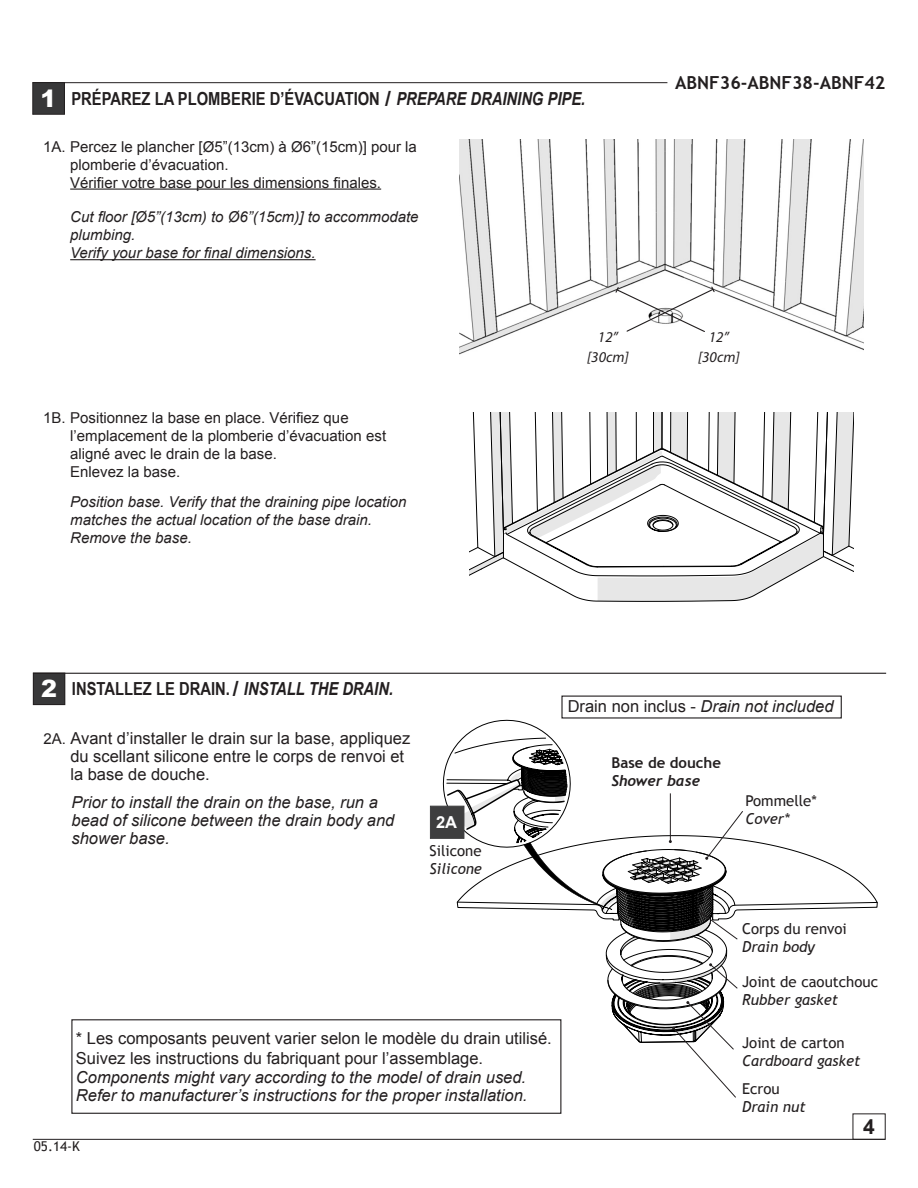
<style>
.page{position:relative;width:918px;height:1188px;background:#fff}
.page>*{position:absolute;margin:0;border:0;box-sizing:border-box;transform-origin:0 0}
.t1{font:900 23.85px "Arial";color:#fff}
.t2{font:700 21px "Arial";color:#231f20}
.t3{font:700 18px "Arial Narrow";color:#231f20}
.t4{font:italic 700 18px "Arial Narrow";color:#231f20}
.t5{font:700 18px "Trebuchet MS";color:#231f20}
.Body_Text{font:italic 16.5px/18px "Arial";color:#231f20}
.Instructions_Body_Te{font:16.5px/18px "Arial";color:#231f20}
.t6{font:700 16.5px "Arial";color:#fff}
.Instructions_Body_Te-2{font:15px/18px "Arial";color:#231f20}
.Instructions_Body_Te-3{font:italic 15px/18px "Arial";color:#231f20}
.t7{font:15px "Trebuchet MS";color:#231f20}
.t8{font:italic 15px "Trebuchet MS";color:#231f20}
.TOC_Body_Text_Englis{font:italic 15px "Myriad Pro";color:#231f20}
.t9{font:700 15px "Trebuchet MS";color:#231f20}
.t10{font:italic 700 15px "Trebuchet";color:#231f20}
.t11{font:13.5px "Trebuchet MS";color:#231f20}
.s1{font-size:15px}
.s2{font-style:normal}
</style>
<div class="page">
<hr style="left:33px;top:1139px;width:852px;height:1px;background:#231f20">
<hr style="left:33px;top:82px;width:634px;height:1px;background:#231f20">
<div style="left:33px;top:83px;width:31px;height:31px;background:#383839"></div>
<div style="left:32px;top:82px;width:33px;height:33px;border:1px solid #231f20"></div>
<hr style="left:70px;top:189px;width:311px;height:1px;background:#231f20">
<hr style="left:70px;top:259px;width:246px;height:1px;background:#231f20">
<div style="left:33px;top:673px;width:32px;height:32px;background:#383839"></div>
<div style="left:33px;top:673px;width:32px;height:32px;border:1px solid #231f20"></div>
<hr style="left:33px;top:673px;width:853px;height:1px;background:#231f20">
<img style="left:459px;top:140px;width:405px;height:215px">
<svg style="left:615px;top:286px;width:101px;height:47px"></svg>
<div style="left:71px;top:1019px;width:490px;height:95px;border:1px solid #231f20"></div>
<svg style="left:470px;top:413px;width:383px;height:187px"></svg>
<div style="left:430px;top:806px;width:34px;height:33px;background:#3e3e3f;border:1px solid #3e3e3f"></div>
<svg style="left:443px;top:720px;width:435px;height:378px"></svg>
<p class="t1" style="left:41px;top:81px;width:17px">1</p>
<p class="t3" style="left:71px;top:85px;width:310px">PRÉPAREZ LA PLOMBERIE D’ÉVACUATION</p>
<p class="t2" style="left:385px;top:85px;width:7px">/</p>
<p class="t4" style="left:396px;top:85px;width:190px">PREPARE DRAINING PIPE.</p>
<p class="Instructions_Body_Te-2" style="left:70px;top:137px;width:348px;text-indent:-27px">1A. Percez le plancher [Ø5”(13cm) à Ø6”(15cm)] pour la plomberie d’évacuation.</p>
<p class="Instructions_Body_Te-2" style="left:70px;top:173px;width:312px">Vérifier votre base pour les dimensions finales.</p>
<p class="Instructions_Body_Te-3" style="left:70px;top:208px;width:350px">Cut floor [Ø5”(13cm) to Ø6”(15cm)] to accommodate plumbing.</p>
<p class="Instructions_Body_Te-3" style="left:70px;top:244px;width:247px">Verify your base for final dimensions.</p>
<p class="Instructions_Body_Te-2" style="left:70px;top:409px;width:318px;text-indent:-27px">1B. Positionnez la base en place. Vérifiez que l’emplacement de la plomberie d’évacuation est aligné avec le drain de la base.</p>
<p class="Instructions_Body_Te-2" style="left:70px;top:463px;width:112px">Enlevez la base.</p>
<p class="Instructions_Body_Te-3" style="left:70px;top:493px;width:338px">Position base. Verify that the draining pipe location matches the actual location of the base drain.</p>
<p class="Instructions_Body_Te-3" style="left:70px;top:529px;width:123px">Remove the base.</p>
<p class="TOC_Body_Text_Englis" style="left:598px;top:328px;width:21px">12”</p>
<p class="TOC_Body_Text_Englis" style="left:587px;top:348px;width:43px">[30cm]</p>
<p class="t5" style="left:675px;top:72px;width:212px">ABNF36-ABNF38-ABNF42</p>
<p class="TOC_Body_Text_Englis" style="left:709px;top:328px;width:21px">12”</p>
<p class="TOC_Body_Text_Englis" style="left:698px;top:348px;width:43px">[30cm]</p>
<p class="t1" style="left:41px;top:672px;width:17px">2</p>
<p class="t3" style="left:72px;top:675px;width:159px">INSTALLEZ LE DRAIN.</p>
<p class="t2" style="left:233px;top:675px;width:7px">/</p>
<p class="t4" style="left:244px;top:675px;width:151px">INSTALL THE DRAIN.</p>
<p class="Instructions_Body_Te" style="left:70px;top:729px;width:341px;text-indent:-27px"><span class="s1">2A.</span> Avant d’installer le drain sur la base, appliquez du scellant silicone entre le corps de renvoi et la base de douche.</p>
<p class="Body_Text" style="left:72px;top:794px;width:324px">Prior to install the drain on the base, run a bead of silicone between the drain body and shower base.</p>
<p class="t6" style="left:436px;top:811px;width:23px">2A</p>
<p class="t7" style="left:430px;top:842px;width:54px">Silicone</p>
<p class="t8" style="left:430px;top:860px;width:54px">Silicone</p>
<p class="Body_Text" style="left:568px;top:697px;width:267px"><span class="s2">Drain non inclus -</span> Drain not included</p>
<p class="t9" style="left:611px;top:753px;width:111px">Base de douche</p>
<p class="t10" style="left:611px;top:771px;width:90px">Shower base</p>
<p class="t7" style="left:746px;top:791px;width:73px">Pommelle*</p>
<p class="t8" style="left:746px;top:809px;width:46px">Cover*</p>
<p class="Instructions_Body_Te" style="left:76px;top:1029px;width:477px">* Les composants peuvent varier selon le modèle du drain utilisé.</p>
<p class="Instructions_Body_Te" style="left:76px;top:1049px;width:409px">Suivez les instructions du fabriquant pour l’assemblage.</p>
<p class="Body_Text" style="left:76px;top:1069px;width:452px">Components might vary according to the model of drain used.</p>
<p class="Body_Text" style="left:76px;top:1087px;width:453px">Refer to manufacturer’s instructions for the proper installation.</p>
<p class="t11" style="left:34px;top:1139px;width:47px">05.14-K</p>
<p class="t7" style="left:742px;top:920px;width:106px">Corps du renvoi</p>
<p class="t8" style="left:742px;top:938px;width:74px">Drain body</p>
<p class="t7" style="left:742px;top:973px;width:137px">Joint de caoutchouc</p>
<p class="t8" style="left:742px;top:991px;width:98px">Rubber gasket</p>
<p class="t7" style="left:742px;top:1034px;width:104px">Joint de carton</p>
<p class="t8" style="left:742px;top:1052px;width:120px">Cardboard gasket</p>
<p class="t7" style="left:742px;top:1080px;width:39px">Ecrou</p>
<p class="t8" style="left:742px;top:1098px;width:65px">Drain nut</p>
<h2 class="t2" style="left:863px;top:1113px;width:13px">4</h2>
</div>
